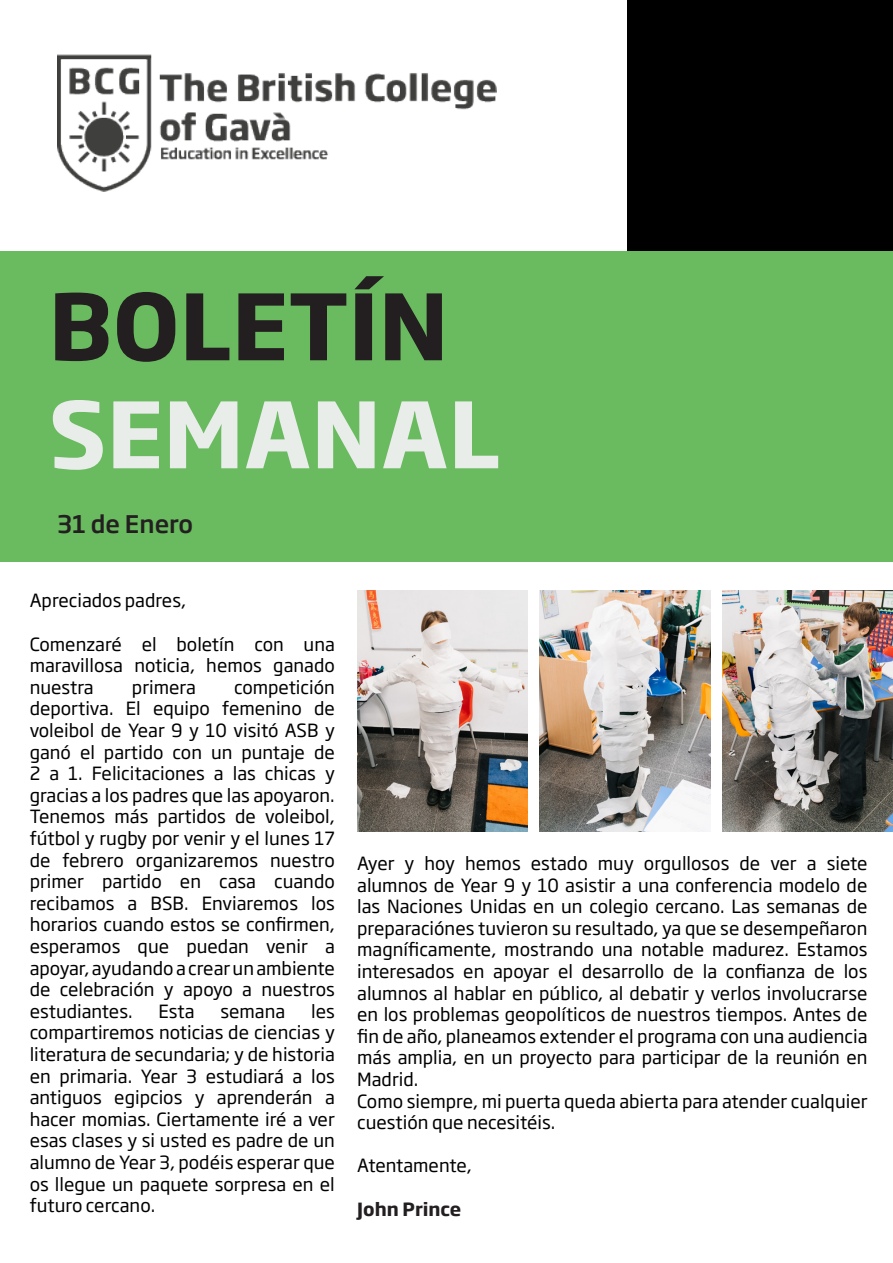
<style>
.page{position:relative;width:893px;height:1263px;background:#fff}
.page>*{position:absolute;margin:0;border:0;box-sizing:border-box;transform-origin:0 0}
.t1{font:700 90px "Soho Gothic Pro";color:#231f20}
.t2{font:700 90px "Soho Gothic Pro";color:#e8ede9}
.t3{font:500 24px "Soho Gothic Pro";color:#231f20}
.t4{font:18px/21.6px "Soho Gothic Pro";color:#000001;text-align:justify}
.t5{font:700 18px "Soho Gothic Pro";color:#231f20}
</style>
<div class="page">
<div style="left:627px;top:0;width:266px;height:289px;background:#000001"></div>
<div style="left:0;top:251px;width:893px;height:310px;background:#6aba60"></div>
<img style="left:57px;top:54px;width:439px;height:137px">
<img style="left:357px;top:590px;width:170px;height:241px">
<img style="left:723px;top:590px;width:170px;height:241px">
<img style="left:540px;top:590px;width:170px;height:241px">
<p class="t1" style="left:49px;top:255px;width:401px">BOLETÍN</p>
<p class="t2" style="left:49px;top:363px;width:453px">SEMANAL</p>
<p class="t3" style="left:57px;top:506px;width:138px">31 de Enero</p>
<p class="t4" style="left:30px;top:589px;width:158px">Apreciados padres,</p>
<p class="t4" style="left:30px;top:632px;width:307px">Comenzaré el boletín con una maravillosa noticia, hemos ganado nuestra</p>
<p class="t4" style="left:30px;top:675px;width:307px;text-indent:204px">competición deportiva. El equipo femenino de voleibol de Year 9 y 10 visitó ASB y ganó el partido con un puntaje de 2 a 1. Felicitaciones a las chicas y gracias a los padres que las apoyaron.<br>Tenemos más partidos de voleibol, fútbol y rugby por venir y el lunes 17 de febrero organizaremos nuestro primer partido en casa cuando recibamos a BSB. Enviaremos los horarios cuando estos se confirmen, esperamos que puedan venir a apoyar, ayudando a crear un ambiente de celebración y apoyo a nuestros estudiantes.</p>
<p class="t4" style="left:132px;top:675px;width:65px">primera</p>
<p class="t4" style="left:30px;top:999px;width:307px;text-indent:281px">les compartiremos noticias de ciencias y literatura de secundaria; y de historia en primaria. Year 3 estudiará a los antiguos egipcios y aprenderán a hacer momias. Ciertamente iré a ver esas clases y si usted es padre de un alumno de Year 3, podéis esperar que os llegue un paquete sorpresa en el futuro cercano.</p>
<p class="t4" style="left:158px;top:999px;width:38px">Esta</p>
<p class="t4" style="left:220px;top:999px;width:66px">semana</p>
<p class="t4" style="left:357px;top:851px;width:512px">Ayer y hoy hemos estado muy orgullosos de ver a siete alumnos de Year 9 y 10 asistir a una conferencia modelo de las Naciones Unidas en un colegio cercano. Las semanas de preparaciónes tuvieron su resultado, ya que se desempeñaron magníficamente, mostrando una notable madurez. Estamos interesados en apoyar el desarrollo de la confianza de los alumnos al hablar en público, al debatir y verlos involucrarse en los problemas geopolíticos de nuestros tiempos. Antes de fin de año, planeamos extender el programa con una audiencia más amplia, en un proyecto para participar de la reunión en Madrid.</p>
<p class="t4" style="left:357px;top:1089px;width:512px">Como siempre, mi puerta queda abierta para atender cualquier cuestión que necesitéis.</p>
<p class="t4" style="left:357px;top:1154px;width:116px">Atentamente,</p>
<p class="t5" style="left:357px;top:1194px;width:106px">John Prince</p>
</div>
